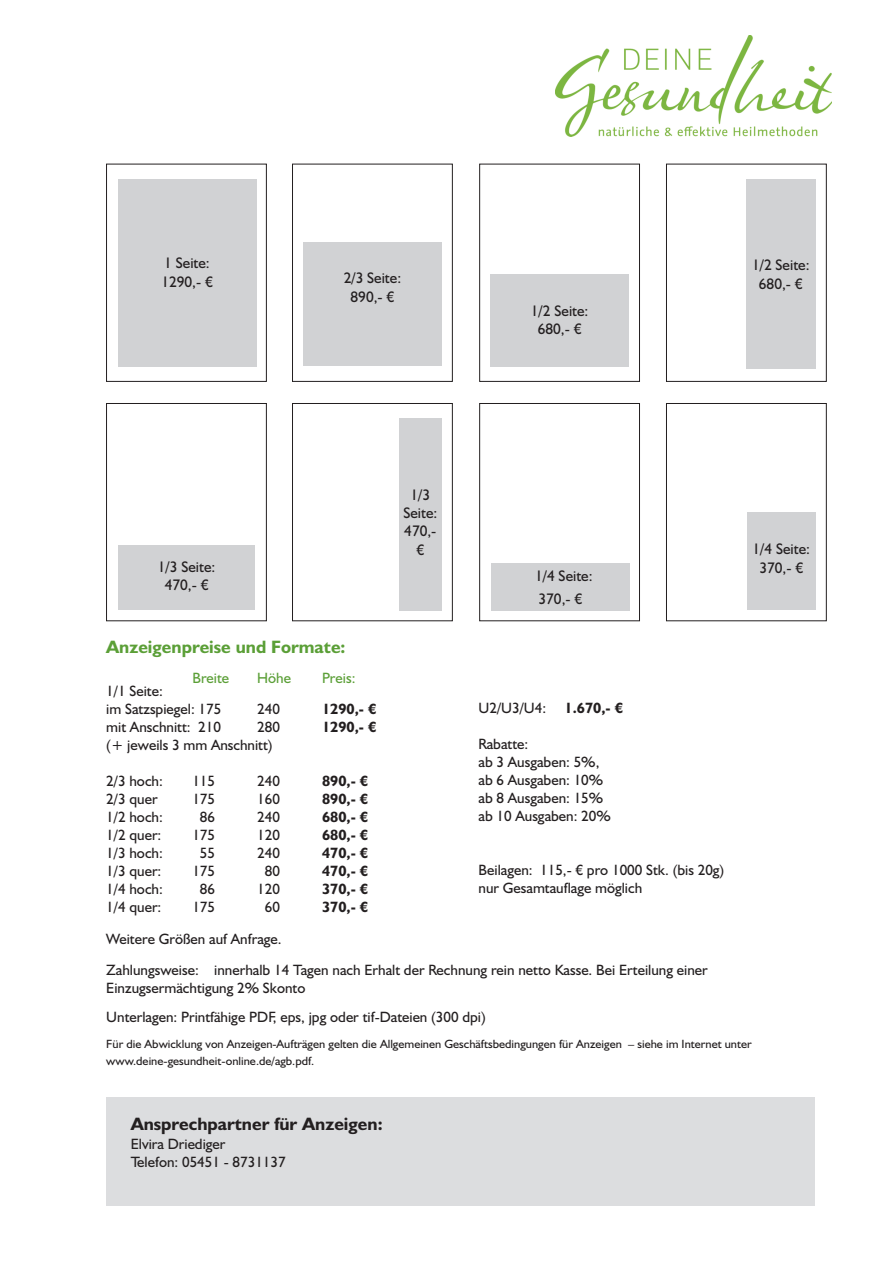
<style>
.page{position:relative;width:893px;height:1263px;background:#fff}
.page>*{position:absolute;margin:0;border:0;box-sizing:border-box;transform-origin:0 0}
.t1{font:700 18px "Humanist 521 BT";color:#231f20}
.t2{font:700 18px "Humanist 521 BT";color:#5b9f37}
.t3{font:15.3px/18.5px "Humanist 521 BT";color:#231f20;text-align:center}
.t4{font:15px/18px "Humanist 521 BT";color:#231f20}
.t5{font:700 15px "Humanist 521 BT";color:#231f20}
.t6{font:15px "Humanist 521 BT";color:#5b9f37}
.t7{font:12px/16.6px "Humanist 521 BT";color:#231f20}
.s1{font-weight:700}
</style>
<div class="page">
<div style="left:106px;top:1097px;width:708px;height:108px;background:#dcdddf"></div>
<div style="left:106px;top:164px;width:161px;height:218px;border:1px solid #231f20"></div>
<img style="left:556px;top:36px;width:276px;height:100px">
<div style="left:292px;top:164px;width:161px;height:218px;border:1px solid #231f20"></div>
<div style="left:479px;top:164px;width:161px;height:218px;border:1px solid #231f20"></div>
<div style="left:666px;top:164px;width:160px;height:218px;border:1px solid #231f20"></div>
<div style="left:118px;top:179px;width:138px;height:187px;background:#d1d2d4"></div>
<div style="left:303px;top:242px;width:139px;height:124px;background:#d1d2d4"></div>
<div style="left:106px;top:403px;width:161px;height:218px;border:1px solid #231f20"></div>
<div style="left:292px;top:403px;width:161px;height:218px;border:1px solid #231f20"></div>
<div style="left:479px;top:403px;width:161px;height:218px;border:1px solid #231f20"></div>
<div style="left:666px;top:403px;width:160px;height:218px;border:1px solid #231f20"></div>
<div style="left:746px;top:180px;width:70px;height:189px;background:#d1d2d4"></div>
<div style="left:491px;top:563px;width:139px;height:47px;background:#d1d2d4"></div>
<div style="left:747px;top:512px;width:69px;height:98px;background:#d1d2d4"></div>
<div style="left:490px;top:274px;width:139px;height:93px;background:#d1d2d4"></div>
<div style="left:399px;top:418px;width:42px;height:192px;background:#d1d2d4"></div>
<div style="left:119px;top:545px;width:136px;height:65px;background:#d1d2d4"></div>
<p class="t3" style="left:161px;top:254px;width:53px;text-align:left">1 Seite:<br>1290,- €</p>
<p class="t3" style="left:158px;top:557px;width:59px">1/3 Seite:<br>470,- €</p>
<p class="t3" style="left:344px;top:269px;width:59px">2/3 Seite:<br>890,- €</p>
<p class="t3" style="left:403px;top:485px;width:35px">1/3<br>Seite:<br>470,- €</p>
<p class="t3" style="left:531px;top:301px;width:59px">1/2 Seite:<br>680,- €</p>
<p class="t3" style="left:535px;top:564px;width:59px;line-height:23.2px;text-align:left">1/4 Seite:<br>370,- €</p>
<p class="t3" style="left:752px;top:256px;width:59px">1/2 Seite:<br>680,- €</p>
<p class="t3" style="left:752px;top:540px;width:59px">1/4 Seite:<br>370,- €</p>
<p class="t2" style="left:106px;top:636px;width:241px">Anzeigenpreise und Formate:</p>
<p class="t6" style="left:192px;top:669px;width:38px">Breite</p>
<p class="t6" style="left:257px;top:669px;width:35px">Höhe</p>
<p class="t6" style="left:322px;top:669px;width:35px">Preis:</p>
<p class="t4" style="left:106px;top:682px;width:117px">1/1 Seite:<br>im Satzspiegel: 175</p>
<p class="t4" style="left:479px;top:699px;width:146px">U2/U3/U4: <span class="s1">1.670,- €</span></p>
<p class="t4" style="left:479px;top:735px;width:134px">Rabatte:<br>ab 3 Ausgaben: 5%, ab 6 Ausgaben: 10% ab 8 Ausgaben: 15% ab 10 Ausgaben: 20%</p>
<p class="t4" style="left:257px;top:700px;width:24px">240</p>
<p class="t5" style="left:322px;top:700px;width:56px">1290,- €</p>
<p class="t4" style="left:106px;top:718px;width:116px">mit Anschnitt: 210</p>
<p class="t4" style="left:257px;top:718px;width:24px">280</p>
<p class="t5" style="left:322px;top:718px;width:56px">1290,- €</p>
<p class="t4" style="left:106px;top:736px;width:168px">(+ jeweils 3 mm Anschnitt)</p>
<p class="t4" style="left:106px;top:772px;width:58px">2/3 hoch:</p>
<p class="t4" style="left:192px;top:772px;width:24px">115</p>
<p class="t4" style="left:257px;top:772px;width:24px">240</p>
<p class="t5" style="left:322px;top:772px;width:48px">890,- €</p>
<p class="t4" style="left:106px;top:790px;width:53px">2/3 quer</p>
<p class="t4" style="left:192px;top:790px;width:24px">175</p>
<p class="t4" style="left:257px;top:790px;width:24px">160</p>
<p class="t5" style="left:322px;top:790px;width:48px">890,- €</p>
<p class="t4" style="left:106px;top:808px;width:58px">1/2 hoch:</p>
<p class="t4" style="left:200px;top:808px;width:17px">86</p>
<p class="t4" style="left:257px;top:808px;width:24px">240</p>
<p class="t5" style="left:322px;top:808px;width:48px">680,- €</p>
<p class="t4" style="left:106px;top:826px;width:57px">1/2 quer:</p>
<p class="t4" style="left:192px;top:826px;width:24px">175</p>
<p class="t4" style="left:257px;top:826px;width:24px">120</p>
<p class="t5" style="left:322px;top:826px;width:48px">680,- €</p>
<p class="t4" style="left:106px;top:844px;width:58px">1/3 hoch:</p>
<p class="t4" style="left:200px;top:844px;width:17px">55</p>
<p class="t4" style="left:257px;top:844px;width:24px">240</p>
<p class="t5" style="left:322px;top:844px;width:48px">470,- €</p>
<p class="t4" style="left:106px;top:862px;width:57px">1/3 quer:</p>
<p class="t4" style="left:192px;top:862px;width:24px">175</p>
<p class="t4" style="left:265px;top:862px;width:17px">80</p>
<p class="t5" style="left:322px;top:862px;width:48px">470,- €</p>
<p class="t4" style="left:106px;top:880px;width:58px">1/4 hoch:</p>
<p class="t4" style="left:200px;top:880px;width:17px">86</p>
<p class="t4" style="left:257px;top:880px;width:24px">120</p>
<p class="t5" style="left:322px;top:880px;width:48px">370,- €</p>
<p class="t4" style="left:106px;top:898px;width:57px">1/4 quer:</p>
<p class="t4" style="left:192px;top:898px;width:24px">175</p>
<p class="t4" style="left:265px;top:898px;width:17px">60</p>
<p class="t5" style="left:322px;top:898px;width:48px">370,- €</p>
<p class="t4" style="left:106px;top:923px;width:603px;line-height:31.5px">Weitere Größen auf Anfrage.<br>Zahlungsweise: innerhalb 14 Tagen nach Erhalt der Rechnung rein netto Kasse. Bei Erteilung einer</p>
<p class="t4" style="left:106px;top:974px;width:381px;line-height:28.5px">Einzugsermächtigung 2% Skonto<br>Unterlagen: Printfähige PDF, eps, jpg oder tif-Dateien (300 dpi)</p>
<p class="t7" style="left:106px;top:1035px;width:647px">Für die Abwicklung von Anzeigen-Aufträgen gelten die Allgemeinen Geschäftsbedingungen für Anzeigen – siehe im Internet unter www.deine-gesundheit-online.de/agb.pdf.</p>
<p class="t4" style="left:479px;top:861px;width:247px">Beilagen: 115,- € pro 1000 Stk. (bis 20g) nur Gesamtauflage möglich</p>
<p class="t1" style="left:131px;top:1113px;width:253px">Ansprechpartner für Anzeigen:</p>
<p class="t4" style="left:131px;top:1135px;width:156px">Elvira Driediger<br>Telefon: 05451 - 8731137</p>
</div>
